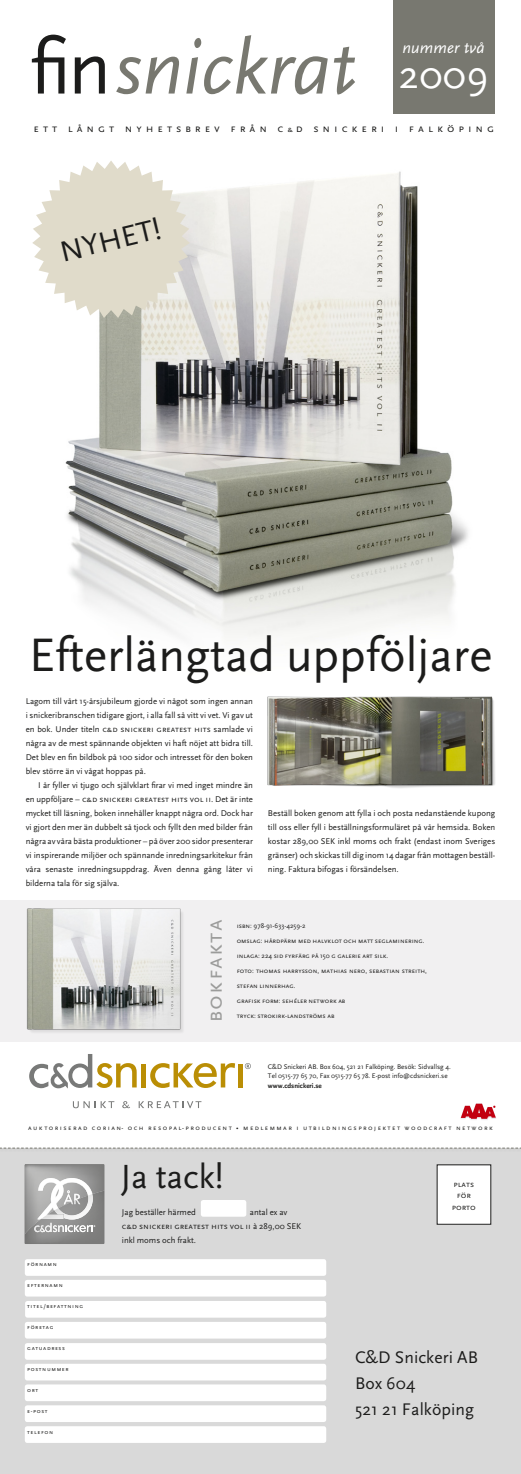
<style>
.page{position:relative;width:521px;height:1474px;background:#fff}
.page>*{position:absolute;margin:0;border:0;box-sizing:border-box;transform-origin:0 0}
.t1{font:italic 79.27px "Scala Sans";color:#787870}
.t2{font:49px "Scala Sans";color:#1c1c1b}
.t3{font:41.12px "Scala Sans";color:#fff}
.t4{font:35px "Scala Sans";color:#1c1c1b}
.t5{font:30.1px "Scala Sans";color:#1c1c1b}
.t6{font:22.75px "Scala Sans Caps";letter-spacing:.05em;color:#9b9b9a}
.t7{font:17.59px "Scala Sans";letter-spacing:.005em;color:#1c1c1b}
.t8{font:italic 16.62px "Scala Sans";color:#fff}
.t9{font:11.38px "Scala Sans Caps";letter-spacing:.35em;color:#1c1c1b}
.t10{font:8.75px/14px "Scala Sans";color:#1c1c1b;text-align:justify}
.t11{font:8.75px/14px "Scala Sans";color:#1c1c1b;text-align:justify}
.t12{font:8.75px "Scala Sans Caps";color:#1c1c1b}
.t13{font:7px/14.9px "Scala Sans Caps";color:#1c1c1b}
.t14{font:7px "Scala Sans";color:#1c1c1b}
.t15{font:7px "Scala Sans Caps";letter-spacing:.205em;color:#1c1c1b}
.t16{font:700 7px "Scala Sans";color:#1c1c1b}
.t17{font:6.12px "Scala Sans Caps";letter-spacing:.1em;color:#1c1c1b}
.s1{font-style:normal;font-size:79.71px;color:#1c1c1b}
.s2{font-size:8.75px}
.s3{font-family:"Scala Sans Caps"}
.s4{font-style:inherit}
.s5{font-family:"Scala Sans"}
</style>
<div class="page">
<img style="left:65px;top:171px;width:403px;height:470px">
<div style="left:0;top:900px;width:521px;height:141px;background:#f1f0f1"></div>
<div style="left:0;top:1148px;width:521px;height:325px;background:#d9d9d9"></div>
<div style="left:393px;top:0;width:101px;height:113px;background:#787870"></div>
<svg style="left:29px;top:1054px;width:108px;height:34px"></svg>
<hr style="left:142px;top:1063px;width:4px;height:24px;background:#ba8e05">
<svg style="left:150px;top:1062px;width:85px;height:25px"></svg>
<div style="left:238px;top:1063px;width:5px;height:24px;background:#ba8e05"></div>
<svg style="left:73px;top:1101px;width:41px;height:7px"></svg>
<svg style="left:122px;top:1101px;width:8px;height:7px"></svg>
<svg style="left:139px;top:1101px;width:62px;height:7px"></svg>
<svg style="left:245px;top:1063px;width:6px;height:6px"></svg>
<svg style="left:460px;top:1103px;width:36px;height:17px"></svg>
<div style="left:0;top:1146px;width:521px;height:6px;background:#1c1c1b;opacity:.2"></div>
<svg style="left:0;top:1147px;width:521px;height:1px"></svg>
<img style="left:26px;top:908px;width:157px;height:124px">
<div style="left:437px;top:1164px;width:54px;height:60px;background:#fff"></div>
<div style="left:25px;top:1259px;width:301px;height:16px;background:#fff;border-radius:2px"></div>
<div style="left:25px;top:1279px;width:301px;height:17px;background:#fff;border-radius:2px"></div>
<div style="left:25px;top:1300px;width:301px;height:17px;background:#fff;border-radius:2px"></div>
<div style="left:25px;top:1321px;width:301px;height:17px;background:#fff;border-radius:2px"></div>
<div style="left:25px;top:1342px;width:301px;height:17px;background:#fff;border-radius:2px"></div>
<div style="left:25px;top:1363px;width:301px;height:17px;background:#fff;border-radius:2px"></div>
<div style="left:25px;top:1384px;width:301px;height:17px;background:#fff;border-radius:2px"></div>
<div style="left:25px;top:1405px;width:301px;height:16px;background:#fff;border-radius:2px"></div>
<div style="left:25px;top:1426px;width:301px;height:16px;background:#fff;border-radius:2px"></div>
<div style="left:201px;top:1199px;width:45px;height:17px;background:#fff;border-radius:2px"></div>
<svg style="left:32px;top:161px;width:158px;height:157px"></svg>
<img style="left:267px;top:696px;width:228px;height:92px">
<img style="left:25px;top:1164px;width:79px;height:26px">
<img style="left:25px;top:1190px;width:79px;height:53px">
<svg style="left:34px;top:1177px;width:61px;height:55px;background:#bebebe"></svg>
<p class="t1" style="left:30px;top:25px;width:328px"><span class="s1">fin</span>snickrat</p>
<p class="t8" style="left:403px;top:39px;width:83px">nummer två</p>
<p class="t3" style="left:399px;top:53px;width:91px">2009</p>
<p class="t9" style="left:34px;top:122px;width:462px">ett långt nyhetsbrev från c<span class="s2">&amp;</span>d snickeri i falköping</p>
<p class="t5" style="left:57px;top:236px;width:104px;rotate:-13deg">NYHET!</p>
<p class="t2" style="left:29px;top:628px;width:465px">Efterlängtad uppföljare</p>
<p class="t10" style="left:26px;top:694px;width:229px">Lagom till vårt 15-årsjubileum gjorde vi något som ingen annan i snickeribranschen tidigare gjort, i alla fall så vitt vi vet. Vi gav ut en bok. Under titeln <span class="s3">c&amp;d snickeri greatest hits</span> samlade vi några av de mest spännande objekten vi haft nöjet att bidra till.<br>Det blev en fin bildbok på 100 sidor och intresset för den boken blev större än vi vågat hoppas på.</p>
<p class="t10" style="left:26px;top:778px;width:229px;text-indent:12px">I år fyller vi tjugo och självklart firar vi med inget mindre än en uppföljare – <span class="s3">c&amp;d snickeri greatest hits vol ii</span>. Det är inte mycket till läsning, boken innehåller knappt några ord. Dock har vi gjort den mer än dubbelt så tjock och fyllt den med bilder från några av våra bästa produktioner – <span class="s4">på över 200 sidor presenterar vi inspirerande miljöer och spännande inredningsarkitekur från våra senaste inredningsuppdrag.</span> Även denna gång låter vi bilderna tala för sig själva.</p>
<p class="t11" style="left:268px;top:806px;width:229px">Beställ boken genom att fylla i och posta nedanstående kupong till oss eller fyll i beställningsformuläret på vår hemsida. Boken kostar 289,00 SEK inkl moms och frakt (endast inom Sveriges gränser) och skickas till dig inom 14 dagar från mottagen beställ&shy;ning. Faktura bifogas i försändelsen.</p>
<p class="t6" style="left:202px;top:1021px;width:104px;rotate:-90deg">bokfakta</p>
<p class="t14" style="left:237px;top:922px;width:70px"><span class="s3">isbn:</span> 978-91-633-4259-2</p>
<p class="t13" style="left:237px;top:933px;width:189px">omslag: hårdpärm med halvklot och matt seglaminering.</p>
<p class="t13" style="left:237px;top:948px;width:153px">inlaga: <span class="s5">224</span> sid fyrfärg på <span class="s5">150</span> g galerie art silk.</p>
<p class="t13" style="left:237px;top:963px;width:192px">foto: thomas harrysson, mathias nero, sebastian streith, stefan linnerhag.</p>
<p class="t13" style="left:237px;top:993px;width:110px">grafisk form: sehéler network ab</p>
<p class="t13" style="left:237px;top:1008px;width:99px">tryck: strokirk-landströms ab</p>
<p class="t14" style="left:268px;top:1062px;width:184px">C&amp;D Snickeri AB. Box 604, 521 21 Falköping. Besök: Sidvallsg 4.</p>
<p class="t14" style="left:268px;top:1072px;width:181px">Tel 0515-77 65 70, Fax 0515-77 65 78. E-post info@cdsnickeri.se</p>
<p class="t16" style="left:268px;top:1081px;width:55px">www.cdsnickeri.se</p>
<p class="t15" style="left:28px;top:1124px;width:466px">auktoriserad corian- och resopal-producent <span class="s5">•</span> medlemmar i utbildningsprojektet woodcraft network</p>
<p class="t17" style="left:27px;top:1260px;width:31px">förnamn</p>
<p class="t17" style="left:27px;top:1281px;width:37px">efternamn</p>
<p class="t17" style="left:27px;top:1302px;width:58px">titel/befattning</p>
<p class="t17" style="left:27px;top:1323px;width:28px">företag</p>
<p class="t17" style="left:27px;top:1344px;width:39px">gatuadress</p>
<p class="t17" style="left:27px;top:1365px;width:43px">postnummer</p>
<p class="t17" style="left:27px;top:1386px;width:13px">ort</p>
<p class="t17" style="left:27px;top:1407px;width:22px">e-post</p>
<p class="t17" style="left:27px;top:1428px;width:27px">telefon</p>
<p class="t4" style="left:121px;top:1157px;width:105px">Ja tack!</p>
<p class="t11" style="left:122px;top:1205px;width:75px">Jag beställer härmed</p>
<p class="t11" style="left:250px;top:1205px;width:39px">antal ex av</p>
<p class="t12" style="left:122px;top:1221px;width:181px">c&amp;d snickeri greatest hits vol ii <span class="s5">à 289,00 SEK</span></p>
<p class="t11" style="left:122px;top:1233px;width:75px">inkl moms och frakt.</p>
<p class="t12" style="left:453px;top:1179px;width:22px">plats</p>
<p class="t12" style="left:457px;top:1190px;width:16px">för</p>
<p class="t12" style="left:452px;top:1202px;width:26px">porto</p>
<p class="t7" style="left:355px;top:1347px;width:124px">C&amp;D Snickeri AB</p>
<p class="t7" style="left:355px;top:1373px;width:62px">Box 604</p>
<p class="t7" style="left:355px;top:1399px;width:120px">521 21 Falköping</p>
</div>
